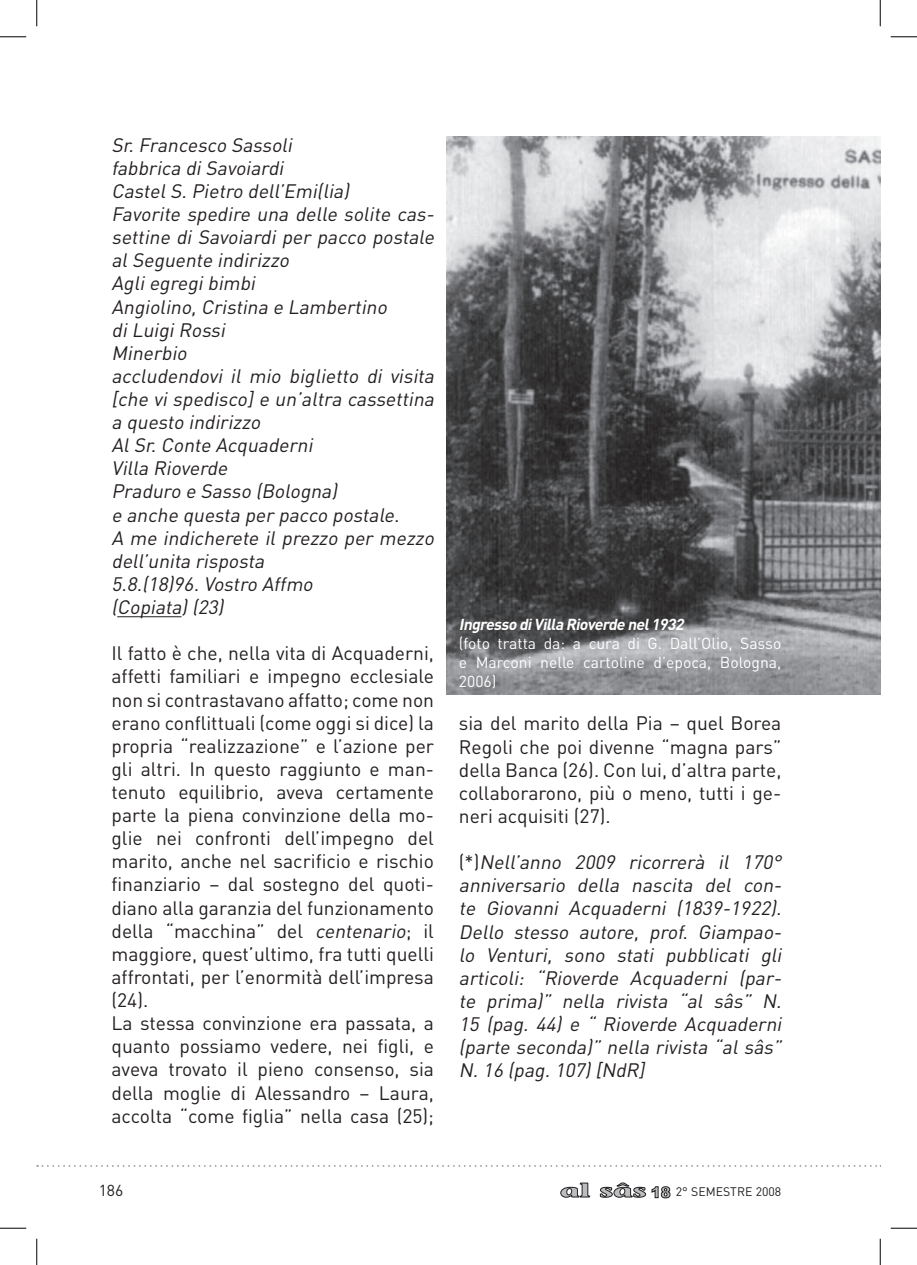
<style>
.page{position:relative;width:917px;height:1265px;background:#fff}
.page>*{position:absolute;margin:0;border:0;box-sizing:border-box;transform-origin:0 0}
.t1{font:19.25px/23.1px "DIN";color:#231f20}
.t2{font:italic 19.25px/23.1px "DIN";color:#231f20}
.t3{font:15.75px/18.9px "DIN";color:#fff;text-align:justify}
.t4{font:italic 700 15.75px "DIN";color:#fff}
.t5{font:15.75px "DIN";color:#231f20}
.t6{font:12.25px "DIN";color:#231f20}
.s1{font-style:italic}
.s2{font-style:normal}
.s3{font-family:"Arial";font-weight:900;font-size:15.05px;color:#bcbdc0}
</style>
<div class="page">
<svg style="left:560px;top:1182px;width:30px;height:15px"></svg>
<svg style="left:600px;top:1182px;width:71px;height:16px"></svg>
<svg style="left:37px;top:1165px;width:844px;height:1px"></svg>
<hr style="left:117px;top:616px;width:65px;height:1px;background:#231f20">
<img style="left:446px;top:136px;width:434px;height:558px">
<svg style="left:0;top:36px;width:26px;height:1px"></svg>
<svg style="left:891px;top:36px;width:26px;height:1px"></svg>
<svg style="left:0;top:1227px;width:26px;height:1px"></svg>
<svg style="left:891px;top:1227px;width:26px;height:1px"></svg>
<svg style="left:36px;top:0;width:1px;height:26px"></svg>
<svg style="left:36px;top:1238px;width:1px;height:26px"></svg>
<svg style="left:880px;top:0;width:1px;height:26px"></svg>
<svg style="left:880px;top:1238px;width:1px;height:26px"></svg>
<p class="t2" style="left:111px;top:133px;width:328px">Sr.Francesco Sassoli<br>fabbrica diSavoiardi<br>CastelS.Pietro dell’Emi(lia)<br>Favorite spedire una delle solite cas&shy;settine di Savoiardi per pacco postale alSeguente indirizzo<br>Agliegregibimbi<br>Angiolino,Cristina e Lambertino diLuigiRossi<br>Minerbio<br>accludendovi il mio biglietto di visita [che vi spedisco] e un’altra cassettina a questo indirizzo<br>AlSr.Conte Acquaderni<br>Villa Rioverde<br>Praduro e Sasso (Bologna)<br>e anche questa per pacco postale.<br>A me indicherete il prezzo per mezzo dell’unita risposta<br>5.8.(18)96.Vostro Affmo<br>(Copiata)(23)</p>
<p class="t1" style="left:111px;top:641px;width:324px">Il fatto è che, nella vita di Acquaderni, affetti familiari e impegno ecclesiale non si contrastavano affatto; come non erano conflittuali (come oggi si dice) la propria “realizzazione” e l’azione per gli altri. In questo raggiunto e man&shy;tenuto equilibrio, aveva certamente parte la piena convinzione della mo&shy;glie nei confronti dell’impegno del marito, anche nel sacrificio e rischio finanziario – dal sostegno del quoti&shy;diano alla garanzia del funzionamento della “macchina” del <span class="s1">centenario</span>; il maggiore, quest’ultimo, fra tutti quelli affrontati, per l’enormità dell’impresa (24).<br>La stessa convinzione era passata, a quanto possiamo vedere, nei figli, e aveva trovato il pieno consenso, sia della moglie di Alessandro – Laura, accolta “come figlia” nella casa (25);</p>
<p class="t4" style="left:459px;top:613px;width:230px">Ingresso diVilla Rioverde nel1932</p>
<p class="t3" style="left:459px;top:633px;width:324px">(foto tratta da: a cura di G. Dall’Olio, Sasso e Marconi nelle cartoline d’epoca, Bologna, 2006)</p>
<p class="t1" style="left:459px;top:711px;width:324px;text-align:justify">sia del marito della Pia – quel Borea Regoli che poi divenne “magna pars” della Banca (26). Con lui, d’altra parte, collaborarono, più o meno, tutti i ge&shy;neri acquisiti (27).</p>
<p class="t2" style="left:459px;top:850px;width:328px;text-align:justify"><span class="s2">( * )</span> Nell’anno 2009 ricorrerà il 170° anniversario della nascita del con&shy;te Giovanni Acquaderni (1839-1922).<br>Dello stesso autore, prof. Giampao&shy;lo Venturi, sono stati pubblicati gli articoli: “Rioverde Acquaderni (par&shy;te prima)” nella rivista “al sâs” N.<br>15 (pag. 44) e “ Rioverde Acquaderni (parte seconda)” nella rivista “al sâs” N.16 (pag.107)[NdR]</p>
<p class="t5" style="left:99px;top:1179px;width:26px">186</p>
<p class="t6" style="left:651px;top:1183px;width:132px"><span class="s3">18</span> 2° SEMESTRE 2008</p>
</div>
